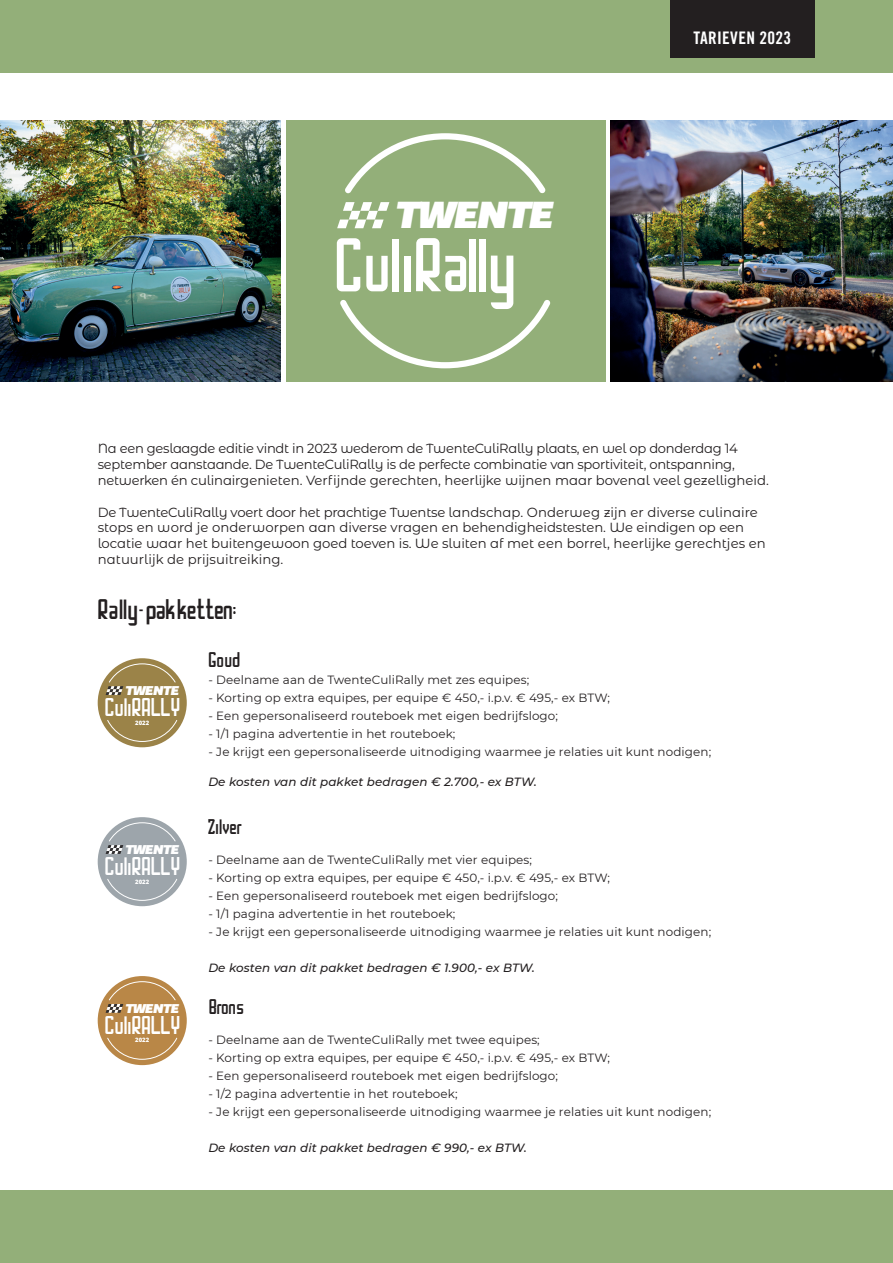
<style>
.page{position:relative;width:893px;height:1263px;background:#fff}
.page>*{position:absolute;margin:0;border:0;box-sizing:border-box;transform-origin:0 0}
.t1{font:70.8px "Santa Rosalia";color:#fff}
.t2{font:28.35px "Danbury PERSONALUSE";color:#fff}
.t3{font:26.55px "Santa Rosalia";letter-spacing:.01em;color:#231f20}
.t4{font:24px "Santa Rosalia";color:#fff}
.t5{font:19.8px "Santa Rosalia";letter-spacing:.02em;color:#231f20}
.t6{font:17.25px "Trade Gothic LT Std Bd Cn 20";letter-spacing:.02em;color:#fff}
.t7{font:13.2px/15.9px "Montserrat Alternates";letter-spacing:-.01em;color:#231f20}
.t8{font:11.85px "Montserrat";letter-spacing:.01em;color:#231f20}
.t9{font:italic 500 11.85px "Montserrat";letter-spacing:.01em;color:#231f20}
.t10{font:9.6px "Danbury PERSONALUSE";color:#fff}
.t11{font:800 6px "Open Sans";color:#fff}
</style>
<div class="page">
<div style="left:0;top:0;width:893px;height:73px;background:#93af79"></div>
<div style="left:670px;top:0;width:144px;height:58px;background:#231f20"></div>
<div style="left:286px;top:120px;width:319px;height:261px;background:#93af79"></div>
<img style="left:0;top:120px;width:280px;height:261px">
<img style="left:611px;top:120px;width:282px;height:261px">
<svg style="left:337px;top:202px;width:52px;height:26px"></svg>
<svg style="left:340px;top:300px;width:211px;height:68px"></svg>
<svg style="left:345px;top:133px;width:201px;height:61px"></svg>
<div style="left:98px;top:658px;width:89px;height:89px;background:#9b8348;border-radius:50%"></div>
<svg style="left:106px;top:720px;width:72px;height:22px"></svg>
<svg style="left:106px;top:663px;width:70px;height:32px"></svg>
<div style="left:98px;top:817px;width:89px;height:89px;background:#9da5ab;border-radius:50%"></div>
<svg style="left:106px;top:879px;width:72px;height:22px"></svg>
<svg style="left:106px;top:822px;width:70px;height:32px"></svg>
<div style="left:98px;top:976px;width:89px;height:89px;background:#b98747;border-radius:50%"></div>
<svg style="left:106px;top:1037px;width:72px;height:23px"></svg>
<svg style="left:106px;top:981px;width:70px;height:32px"></svg>
<div style="left:0;top:1191px;width:893px;height:72px;background:#93af79"></div>
<h2 class="t2" style="left:397px;top:202px;width:158px">TWENTE</h2>
<h1 class="t1" style="left:334px;top:223px;width:183px">CuliRally</h1>
<h3 class="t6" style="left:693px;top:27px;width:99px">TARIEVEN 2023</h3>
<p class="t7" style="left:98px;top:440px;width:673px">Na een geslaagde editie vindt in 2023 wederom de TwenteCuliRally plaats, en wel op donderdag 14 september aanstaande. De TwenteCuliRally is de perfecte combinatie van sportiviteit, ontspanning, netwerken én culinairgenieten. Verfijnde gerechten, heerlijke wijnen maar bovenal veel gezelligheid.</p>
<p class="t7" style="left:98px;top:503px;width:670px">De TwenteCuliRally voert door het prachtige Twentse landschap. Onderweg zijn er diverse culinaire stops en word je onderworpen aan diverse vragen en behendigheidstesten. We eindigen op een locatie waar het buitengewoon goed toeven is. We sluiten af met een borrel, heerlijke gerechtjes en natuurlijk de prijsuitreiking.</p>
<h3 class="t3" style="left:98px;top:593px;width:141px">Rally-pakketten:</h3>
<h3 class="t5" style="left:208px;top:648px;width:33px">Goud</h3>
<p class="t8" style="left:208px;top:672px;width:322px">- Deelname aan de TwenteCuliRally met zes equipes;</p>
<p class="t8" style="left:208px;top:690px;width:403px">- Korting op extra equipes, per equipe € 450,- i.p.v. € 495,- ex BTW;</p>
<p class="t8" style="left:208px;top:708px;width:351px">- Een gepersonaliseerd routeboek met eigen bedrijfslogo;</p>
<p class="t8" style="left:208px;top:726px;width:249px">- 1/1 pagina advertentie in het routeboek;</p>
<p class="t8" style="left:208px;top:744px;width:504px">- Je krijgt een gepersonaliseerde uitnodiging waarmee je relaties uit kunt nodigen;</p>
<p class="t9" style="left:208px;top:774px;width:330px">De kosten van dit pakket bedragen € 2.700,- ex BTW.</p>
<h3 class="t5" style="left:208px;top:815px;width:35px">Zilver</h3>
<p class="t8" style="left:208px;top:852px;width:325px">- Deelname aan de TwenteCuliRally met vier equipes;</p>
<p class="t8" style="left:208px;top:870px;width:403px">- Korting op extra equipes, per equipe € 450,- i.p.v. € 495,- ex BTW;</p>
<p class="t8" style="left:208px;top:888px;width:351px">- Een gepersonaliseerd routeboek met eigen bedrijfslogo;</p>
<p class="t8" style="left:208px;top:906px;width:249px">- 1/1 pagina advertentie in het routeboek;</p>
<p class="t8" style="left:208px;top:924px;width:504px">- Je krijgt een gepersonaliseerde uitnodiging waarmee je relaties uit kunt nodigen;</p>
<p class="t9" style="left:208px;top:960px;width:328px">De kosten van dit pakket bedragen € 1.900,- ex BTW.</p>
<h3 class="t5" style="left:208px;top:995px;width:37px">Brons</h3>
<p class="t8" style="left:208px;top:1032px;width:333px">- Deelname aan de TwenteCuliRally met twee equipes;</p>
<p class="t8" style="left:208px;top:1050px;width:403px">- Korting op extra equipes, per equipe € 450,- i.p.v. € 495,- ex BTW;</p>
<p class="t8" style="left:208px;top:1068px;width:351px">- Een gepersonaliseerd routeboek met eigen bedrijfslogo;</p>
<p class="t8" style="left:208px;top:1086px;width:251px">- 1/2 pagina advertentie in het routeboek;</p>
<p class="t8" style="left:208px;top:1104px;width:504px">- Je krijgt een gepersonaliseerde uitnodiging waarmee je relaties uit kunt nodigen;</p>
<p class="t9" style="left:208px;top:1140px;width:320px">De kosten van dit pakket bedragen € 990,- ex BTW.</p>
<p class="t10" style="left:126px;top:686px;width:55px">TWENTE</p>
<h3 class="t4" style="left:104px;top:693px;width:77px">CuliRALLY</h3>
<p class="t11" style="left:135px;top:718px;width:15px">2022</p>
<p class="t10" style="left:126px;top:845px;width:55px">TWENTE</p>
<h3 class="t4" style="left:104px;top:852px;width:77px">CuliRALLY</h3>
<p class="t11" style="left:135px;top:877px;width:15px">2022</p>
<p class="t10" style="left:126px;top:1004px;width:55px">TWENTE</p>
<h3 class="t4" style="left:104px;top:1011px;width:77px">CuliRALLY</h3>
<p class="t11" style="left:135px;top:1036px;width:15px">2022</p>
</div>
